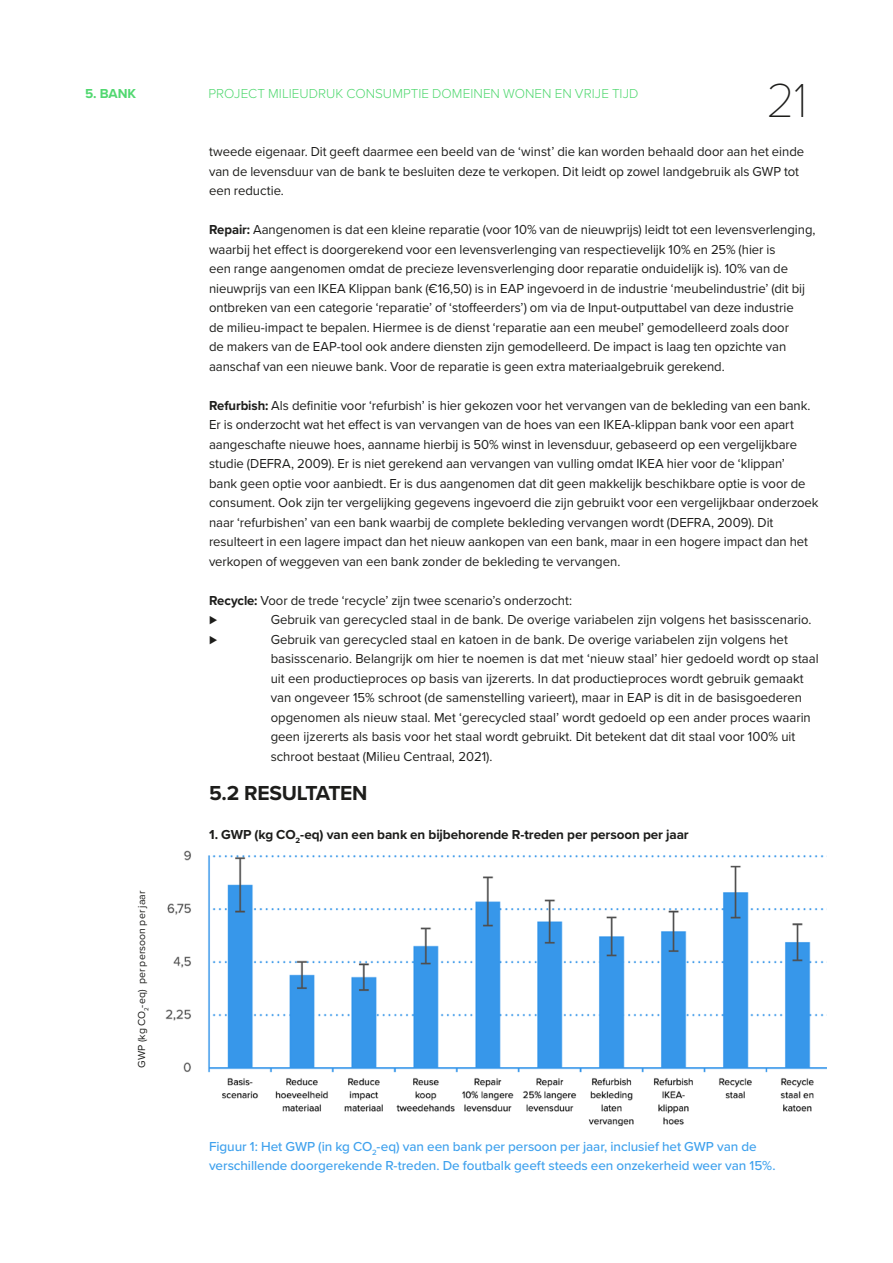
<style>
.page{position:relative;width:893px;height:1263px;background:#fff}
.page>*{position:absolute;margin:0;border:0;box-sizing:border-box;transform-origin:0 0}
.t1{font:100 49.5px "Proxima Nova T";color:#1d1d1b}
.Onderkop{font:700 21px "Proxima Nova";letter-spacing:-.03em;color:#1d1d1b}
.Broodtekst{font:13.5px/19.5px "Proxima Nova";color:#1d1d1b}
.Noot{font:500 13.5px/19.5px "Proxima Nova";letter-spacing:-.005em;color:#3fa1ed}
.Titel_grafiek{font:700 13.5px "Proxima Nova";letter-spacing:-.005em;color:#1d1d1b}
.t2{font:300 13.5px "Proxima Nova";letter-spacing:.005em;color:#51d870}
.t3{font:700 13.5px "Proxima Nova";color:#51d870}
.Broodtekst-2{font:10.5px "Proxima Nova";letter-spacing:.005em;color:#1d1d1b}
.s1{font-weight:700}
</style>
<div class="page">
<img style="left:165px;top:850px;width:662px;height:275px">
<p class="t3" style="left:85px;top:83px;width:53px">5. Ban k</p>
<p class="t2" style="left:209px;top:83px;width:431px">PROJECT MILIEUDRUK CONSUMPTIE DOMEINEN WONEN EN VRIJE TIJD</p>
<h1 class="t1" style="left:766px;top:64px;width:43px">21</h1>
<p class="Broodtekst-2" style="left:134px;top:1068px;width:179px;rotate:-90deg">GWP (kg CO<sub>2</sub>-eq) per persoon per jaar</p>
<p class="Broodtekst" style="left:209px;top:141px;width:597px">tweede eigenaar. Dit geeft daarmee een beeld van de ‘winst’ die kan worden behaald door aan het einde van de levensduur van de bank te besluiten deze te verkopen. Dit leidt op zowel landgebruik als GWP tot een reductie.</p>
<p class="Broodtekst" style="left:209px;top:219px;width:608px"><span class="s1">Repair:</span> Aangenomen is dat een kleine reparatie (voor 10% van de nieuwprijs) leidt tot een levensverlenging, waarbij het effect is doorgerekend voor een levensverlenging van respectievelijk 10% en 25% (hier is<br>een range aangenomen omdat de precieze levensverlenging door reparatie onduidelijk is). 10% van de nieuwprijs van een IKEA Klippan bank (€16,50) is in EAP ingevoerd in de industrie ‘meubelindustrie’ (dit bij ontbreken van een categorie ‘reparatie’ of ‘stoffeerders’) om via de Input-outputtabel van deze industrie<br>de milieu-impact te bepalen. Hiermee is de dienst ‘reparatie aan een meubel’ gemodelleerd zoals door<br>de makers van de EAP-tool ook andere diensten zijn gemodelleerd. De impact is laag ten opzichte van aanschaf van een nieuwe bank. Voor de reparatie is geen extra materiaalgebruik gerekend.</p>
<p class="Broodtekst" style="left:209px;top:395px;width:611px"><span class="s1">Refurbish:</span> Als definitie voor ‘refurbish’ is hier gekozen voor het vervangen van de bekleding van een bank.<br>Er is onderzocht wat het effect is van vervangen van de hoes van een IKEA-klippan bank voor een apart aangeschafte nieuwe hoes, aanname hierbij is 50% winst in levensduur, gebaseerd op een vergelijkbare studie (DEFRA, 2009). Er is niet gerekend aan vervangen van vulling omdat IKEA hier voor de ‘klippan’<br>bank geen optie voor aanbiedt. Er is dus aangenomen dat dit geen makkelijk beschikbare optie is voor de consument. Ook zijn ter vergelijking gegevens ingevoerd die zijn gebruikt voor een vergelijkbaar onderzoek naar ‘refurbishen’ van een bank waarbij de complete bekleding vervangen wordt (DEFRA, 2009). Dit resulteert in een lagere impact dan het nieuw aankopen van een bank, maar in een hogere impact dan het verkopen of weggeven van een bank zonder de bekleding te vervangen.</p>
<p class="Broodtekst" style="left:209px;top:590px;width:364px"><span class="s1">Recycle:</span> Voor de trede ‘recycle’ zijn twee scenario’s onderzocht:</p>
<p class="Broodtekst" style="left:209px;top:609px;width:9px">⊲</p>
<p class="Broodtekst" style="left:271px;top:609px;width:542px">Gebruik van gerecycled staal in de bank. De overige variabelen zijn volgens het basisscenario.</p>
<p class="Broodtekst" style="left:209px;top:629px;width:9px">⊲</p>
<p class="Broodtekst" style="left:271px;top:629px;width:549px">Gebruik van gerecycled staal en katoen in de bank. De overige variabelen zijn volgens het basisscenario. Belangrijk om hier te noemen is dat met ‘nieuw staal’ hier gedoeld wordt op staal uit een productieproces op basis van ijzererts. In dat productieproces wordt gebruik gemaakt van ongeveer 15% schroot (de samenstelling varieert), maar in EAP is dit in de basisgoederen opgenomen als nieuw staal. Met ‘gerecycled staal’ wordt gedoeld op een ander proces waarin geen ijzererts als basis voor het staal wordt gebruikt. Dit betekent dat dit staal voor 100% uit schroot bestaat (Milieu Centraal, 2021).</p>
<p class="Onderkop" style="left:209px;top:777px;width:160px">5.2 RESULTATEN</p>
<p class="Titel_grafiek" style="left:209px;top:824px;width:481px">1. GWP (kg CO<sub>2</sub>-eq) van een bank en bijbehorende R-treden per persoon per jaar</p>
<p class="Noot" style="left:209px;top:1136px;width:568px">Figuur 1: Het GWP (in kg CO<sub>2</sub>-eq) van een bank per persoon per jaar, inclusief het GWP van de verschillende doorgerekende R-treden. De foutbalk geeft steeds een onzekerheid weer van 15%.</p>
</div>
